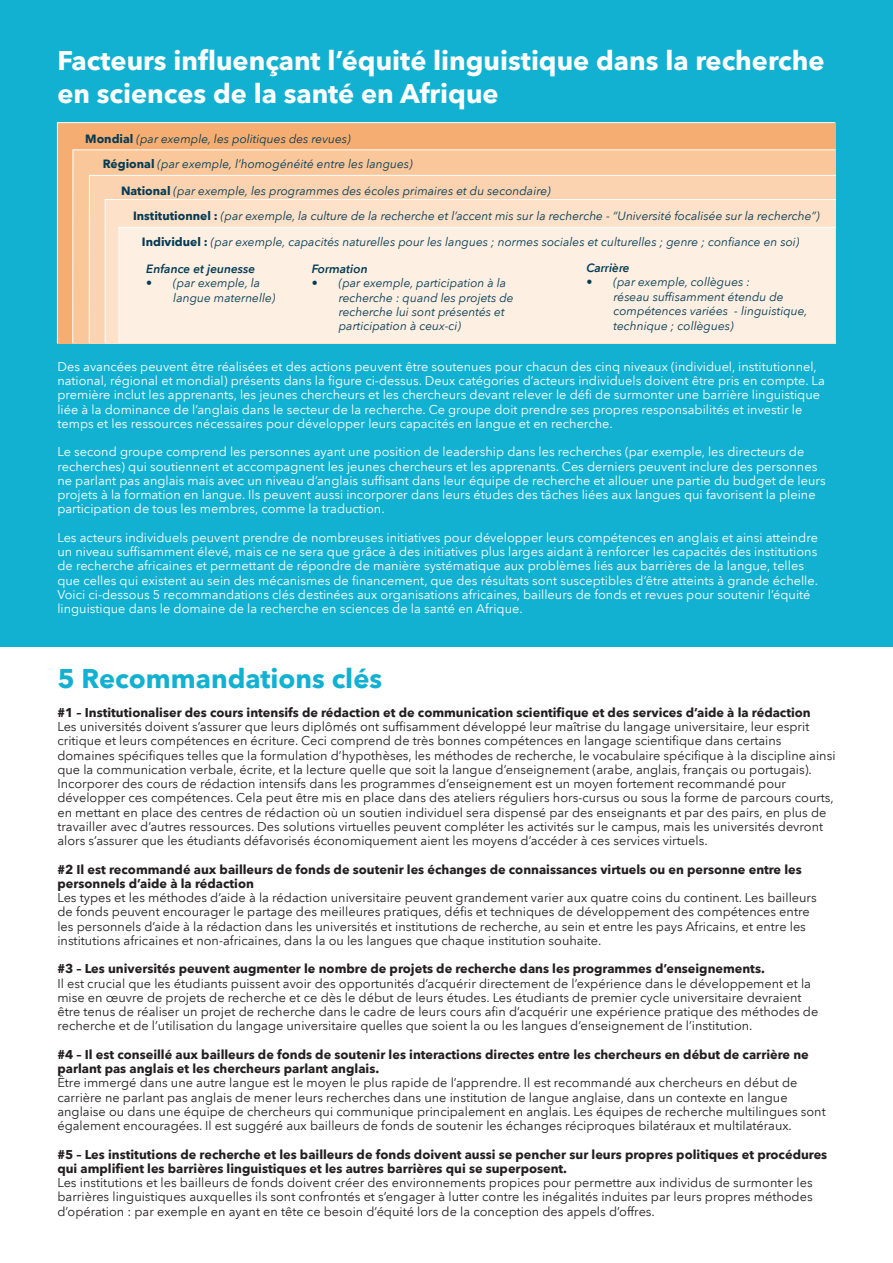
<style>
.page{position:relative;width:893px;height:1263px;background:#fff}
.page>*{position:absolute;margin:0;border:0;box-sizing:border-box;transform-origin:0 0}
.t1{font:700 27px/32.4px "Avenir Next LT Pro";color:#fff}
.t2{font:700 27px "Avenir Next LT Pro";color:#12b1d1}
.t3{font:12.75px/14.2px "Avenir Next LT Pro";color:#231f20}
.t4{font:12.75px/14.2px "Avenir Next LT Pro";color:#fff}
.t5{font:700 12.75px/14.2px "Avenir Next LT Pro";color:#231f20}
.t6{font:italic 12px/14.4px "Avenir Next";color:#033b55}
.t7{font:italic 600 12px "Avenir Next";color:#033b55}
.s1{font-family:"Avenir Next LT Pro";font-weight:700;font-style:normal}
</style>
<div class="page">
<div style="left:0;top:0;width:893px;height:646px;background:#12b1d1"></div>
<svg style="left:57px;top:122px;width:779px;height:222px;background:#fbdcc1"></svg>
<h1 class="t1" style="left:57px;top:44px;width:769px">Facteurs influençant l’équité linguistique dans la recherche en sciences de la santé en Afrique</h1>
<p class="t6" style="left:103px;top:126px;width:312px;line-height:24.8px;text-indent:-18px"><span class="s1">Mondial</span> (par exemple, les politiques des revues)<br><span class="s1">Régional</span> (par exemple, l’homogénéité entre les langues)</p>
<p class="t6" style="left:121px;top:183px;width:431px"><span class="s1">National</span> (par exemple, les programmes des écoles primaires et du secondaire)</p>
<p class="t6" style="left:133px;top:209px;width:688px"><span class="s1">Institutionnel :</span> (par exemple, la culture de la recherche et l’accent mis sur la recherche - “Université focalisée sur la recherche”)</p>
<p class="t6" style="left:142px;top:234px;width:659px"><span class="s1">Individuel :</span> (par exemple, capacités naturelles pour les langues ; normes sociales et culturelles ; genre ; confiance en soi)</p>
<p class="t7" style="left:146px;top:258px;width:111px">Enfance et jeunesse</p>
<p class="t6" style="left:173px;top:275px;width:104px;text-indent:-27px">• (par exemple, la langue maternelle)</p>
<p class="t7" style="left:586px;top:257px;width:45px">Carrière</p>
<p class="t6" style="left:613px;top:274px;width:196px;text-indent:-27px">• (par exemple, collègues :<br>réseau suffisamment étendu de compétences variées - linguistique, technique ; collègues)</p>
<p class="t7" style="left:312px;top:258px;width:58px">Formation</p>
<p class="t6" style="left:339px;top:275px;width:176px;text-indent:-27px">• (par exemple, participation à la recherche : quand les projets de recherche lui sont présentés et participation à ceux-ci)</p>
<p class="t4" style="left:57px;top:359px;width:769px">Des avancées peuvent être réalisées et des actions peuvent être soutenues pour chacun des cinq niveaux (individuel, institutionnel, national, régional et mondial) présents dans la figure ci-dessus. Deux catégories d’acteurs individuels doivent être pris en compte. La première inclut les apprenants, les jeunes chercheurs et les chercheurs devant relever le défi de surmonter une barrière linguistique liée à la dominance de l’anglais dans le secteur de la recherche. Ce groupe doit prendre ses propres responsabilités et investir le temps et les ressources nécessaires pour développer leurs capacités en langue et en recherche.</p>
<p class="t4" style="left:57px;top:445px;width:770px">Le second groupe comprend les personnes ayant une position de leadership dans les recherches (par exemple, les directeurs de recherches) qui soutiennent et accompagnent les jeunes chercheurs et les apprenants. Ces derniers peuvent inclure des personnes ne parlant pas anglais mais avec un niveau d’anglais suffisant dans leur équipe de recherche et allouer une partie du budget de leurs projets à la formation en langue. Ils peuvent aussi incorporer dans leurs études des tâches liées aux langues qui favorisent la pleine participation de tous les membres, comme la traduction.</p>
<p class="t4" style="left:57px;top:530px;width:762px">Les acteurs individuels peuvent prendre de nombreuses initiatives pour développer leurs compétences en anglais et ainsi atteindre un niveau suffisamment élevé, mais ce ne sera que grâce à des initiatives plus larges aidant à renforcer les capacités des institutions de recherche africaines et permettant de répondre de manière systématique aux problèmes liés aux barrières de la langue, telles que celles qui existent au sein des mécanismes de financement, que des résultats sont susceptibles d’être atteints à grande échelle.<br>Voici ci-dessous 5 recommandations clés destinées aux organisations africaines, bailleurs de fonds et revues pour soutenir l’équité linguistique dans le domaine de la recherche en sciences de la santé en Afrique.</p>
<h1 class="t2" style="left:57px;top:662px;width:326px">5 Recommandations clés</h1>
<p class="t5" style="left:57px;top:705px;width:755px">#1 – Institutionaliser des cours intensifs de rédaction et de communication scientifique et des services d’aide à la rédaction</p>
<p class="t3" style="left:57px;top:719px;width:780px">Les universités doivent s’assurer que leurs diplômés ont suffisamment développé leur maîtrise du langage universitaire, leur esprit critique et leurs compétences en écriture. Ceci comprend de très bonnes compétences en langage scientifique dans certains domaines spécifiques telles que la formulation d’hypothèses, les méthodes de recherche, le vocabulaire spécifique à la discipline ainsi que la communication verbale, écrite, et la lecture quelle que soit la langue d’enseignement (arabe, anglais, français ou portugais).<br>Incorporer des cours de rédaction intensifs dans les programmes d’enseignement est un moyen fortement recommandé pour développer ces compétences. Cela peut être mis en place dans des ateliers réguliers hors-cursus ou sous la forme de parcours courts, en mettant en place des centres de rédaction où un soutien individuel sera dispensé par des enseignants et par des pairs, en plus de travailler avec d’autres ressources. Des solutions virtuelles peuvent compléter les activités sur le campus, mais les universités devront alors s’assurer que les étudiants défavorisés économiquement aient les moyens d’accéder à ces services virtuels.</p>
<p class="t5" style="left:57px;top:862px;width:746px">#2 Il est recommandé aux bailleurs de fonds de soutenir les échanges de connaissances virtuels ou en personne entre les personnels d’aide à la rédaction</p>
<p class="t3" style="left:57px;top:890px;width:761px">Les types et les méthodes d’aide à la rédaction universitaire peuvent grandement varier aux quatre coins du continent. Les bailleurs de fonds peuvent encourager le partage des meilleures pratiques, défis et techniques de développement des compétences entre les personnels d’aide à la rédaction dans les universités et institutions de recherche, au sein et entre les pays Africains, et entre les institutions africaines et non-africaines, dans la ou les langues que chaque institution souhaite.</p>
<p class="t5" style="left:57px;top:962px;width:709px">#3 – Les universités peuvent augmenter le nombre de projets de recherche dans les programmes d’enseignements.</p>
<p class="t3" style="left:57px;top:976px;width:762px">Il est crucial que les étudiants puissent avoir des opportunités d’acquérir directement de l’expérience dans le développement et la mise en œuvre de projets de recherche et ce dès le début de leurs études. Les étudiants de premier cycle universitaire devraient être tenus de réaliser un projet de recherche dans le cadre de leurs cours afin d’acquérir une expérience pratique des méthodes de recherche et de l’utilisation du langage universitaire quelles que soient la ou les langues d’enseignement de l’institution.</p>
<p class="t5" style="left:57px;top:1047px;width:753px">#4 – Il est conseillé aux bailleurs de fonds de soutenir les interactions directes entre les chercheurs en début de carrière ne parlant pas anglais et les chercheurs parlant anglais.</p>
<p class="t3" style="left:57px;top:1076px;width:770px">Être immergé dans une autre langue est le moyen le plus rapide de l’apprendre. Il est recommandé aux chercheurs en début de carrière ne parlant pas anglais de mener leurs recherches dans une institution de langue anglaise, dans un contexte en langue anglaise ou dans une équipe de chercheurs qui communique principalement en anglais. Les équipes de recherche multilingues sont également encouragées. Il est suggéré aux bailleurs de fonds de soutenir les échanges réciproques bilatéraux et multilatéraux.</p>
<p class="t5" style="left:57px;top:1147px;width:771px">#5 – Les institutions de recherche et les bailleurs de fonds doivent aussi se pencher sur leurs propres politiques et procédures qui amplifient les barrières linguistiques et les autres barrières qui se superposent.</p>
<p class="t3" style="left:57px;top:1175px;width:757px;text-align:justify">Les institutions et les bailleurs de fonds doivent créer des environnements propices pour permettre aux individus de surmonter les barrières linguistiques auxquelles ils sont confrontés et s’engager à lutter contre les inégalités induites par leurs propres méthodes d’opération : par exemple en ayant en tête ce besoin d’équité lors de la conception des appels d’offres.</p>
</div>
